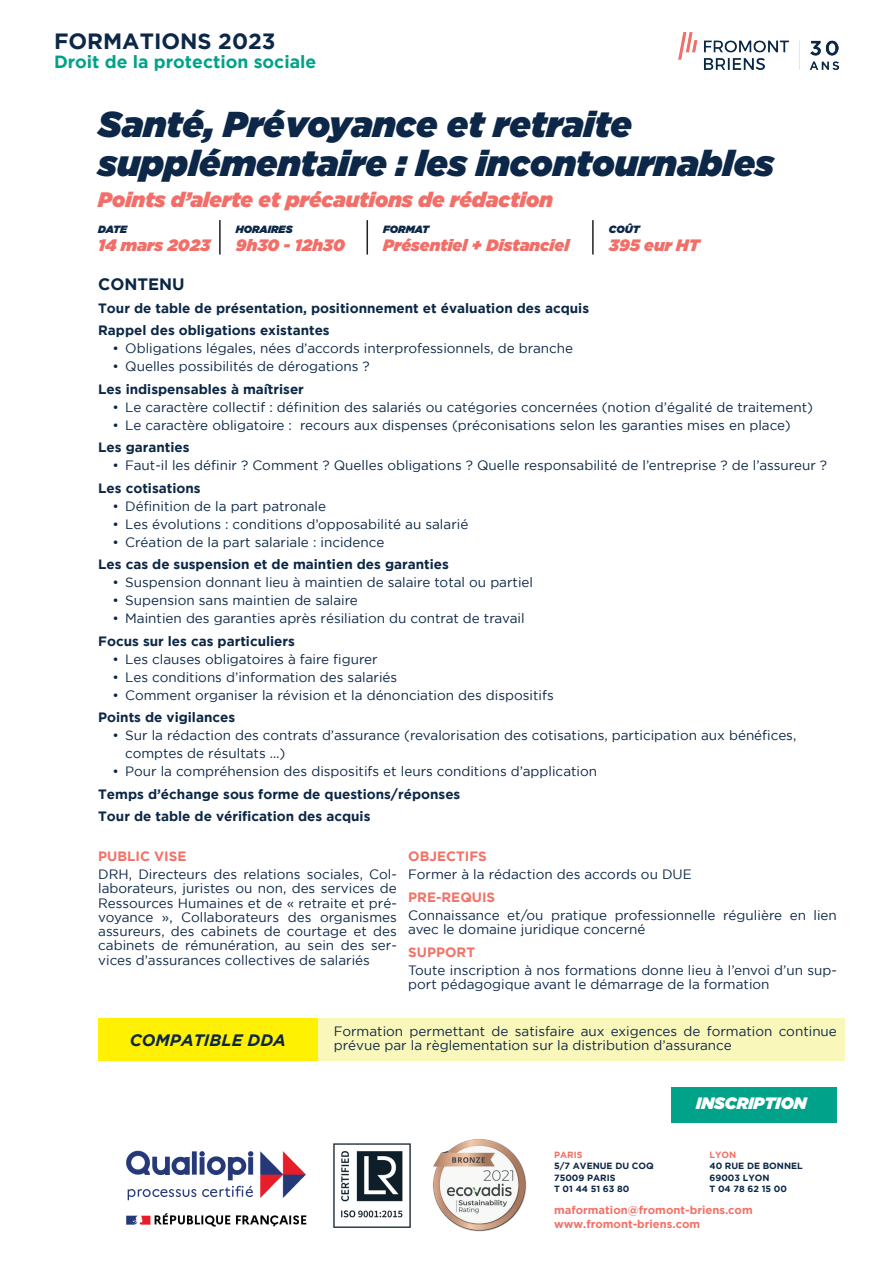
<style>
.page{position:relative;width:893px;height:1263px;background:#fff}
.page>*{position:absolute;margin:0;border:0;box-sizing:border-box;transform-origin:0 0}
.t1{font:italic 900 36px/39px "Gotham";color:#0c2747}
.t2{font:700 22.05px "Gotham";color:#0c2747}
.t3{font:italic 900 21px "Gotham";color:#f26e68}
.t4{font:700 17.7px "Gotham";color:#00a289}
.t5{font:italic 900 16.5px "Gotham";color:#f26e68}
.t6{font:italic 700 16.5px "Gotham";color:#0c2747}
.t7{font:italic 900 16.5px "Gotham";color:#fff}
.t8{font:700 16.5px "Gotham";color:#0b2746}
.t9{font:13.5px/18px "Gotham";color:#0b2746}
.t10{font:13.5px/14.2px "Gotham";color:#0c2747}
.t11{font:700 13.5px/22.5px "Gotham";color:#0b2746}
.t12{font:700 13.5px "Gotham";color:#f27267}
.t13{font:700 11.25px/14.2px "Gotham";color:#f27267}
.t14{font:italic 900 10.5px "Gotham";color:#0c2747}
.t15{font:700 9px/11.4px "Gotham";color:#0c2747}
.t16{font:700 9px "Gotham";color:#f27267}
</style>
<div class="page">
<img style="left:126px;top:1150px;width:181px;height:77px">
<img style="left:333px;top:1143px;width:78px;height:85px">
<img style="left:433px;top:1139px;width:93px;height:93px">
<img style="left:678px;top:33px;width:161px;height:37px">
<hr style="left:219px;top:220px;width:2px;height:35px;background:#231f20">
<hr style="left:366px;top:220px;width:2px;height:35px;background:#231f20">
<hr style="left:592px;top:220px;width:2px;height:35px;background:#231f20">
<div style="left:671px;top:1087px;width:166px;height:35px;background:#00a289"></div>
<div style="left:318px;top:1019px;width:527px;height:42px;background:#faf7ba"></div>
<div style="left:98px;top:1019px;width:220px;height:42px;background:#fff101"></div>
<h2 class="t2" style="left:54px;top:28px;width:223px">FORMATIONS 2023</h2>
<h3 class="t4" style="left:54px;top:51px;width:264px">Droit de la protection sociale</h3>
<h1 class="t1" style="left:98px;top:104px;width:677px">Santé, Prévoyance et retraite supplémentaire : les incontournables</h1>
<h3 class="t3" style="left:98px;top:188px;width:456px">Points d’alerte et précautions de rédaction</h3>
<p class="t14" style="left:98px;top:223px;width:30px">DATE</p>
<p class="t5" style="left:98px;top:236px;width:114px">14 mars 2023</p>
<p class="t14" style="left:609px;top:223px;width:32px">COÛT</p>
<p class="t5" style="left:609px;top:236px;width:92px">395 eur HT</p>
<p class="t14" style="left:236px;top:223px;width:58px">HORAIRES</p>
<p class="t5" style="left:236px;top:236px;width:111px">9h30 - 12h30</p>
<p class="t14" style="left:383px;top:223px;width:47px">FORMAT</p>
<p class="t5" style="left:383px;top:236px;width:188px">Présentiel + Distanciel</p>
<p class="t8" style="left:98px;top:275px;width:88px">CONTENU</p>
<p class="t11" style="left:98px;top:296px;width:492px">Tour de table de présentation, positionnement et évaluation des acquis<br>Rappel des obligations existantes</p>
<p class="t9" style="left:112px;top:339px;width:462px">• Obligations légales, nées d’accords interprofessionnels, de branche</p>
<p class="t9" style="left:112px;top:357px;width:259px">• Quelles possibilités de dérogations ?</p>
<p class="t11" style="left:98px;top:377px;width:207px">Les indispensables à maîtriser</p>
<p class="t9" style="left:112px;top:398px;width:702px">• Le caractère collectif : définition des salariés ou catégories concernées (notion d’égalité de traitement)</p>
<p class="t9" style="left:112px;top:416px;width:680px">• Le caractère obligatoire : recours aux dispenses (préconisations selon les garanties mises en place)</p>
<p class="t11" style="left:98px;top:436px;width:93px">Les garanties</p>
<p class="t9" style="left:112px;top:456px;width:716px">• Faut-il les définir ? Comment ? Quelles obligations ? Quelle responsabilité de l’entreprise ? de l’assureur ?</p>
<p class="t11" style="left:98px;top:476px;width:104px">Les cotisations</p>
<p class="t9" style="left:112px;top:497px;width:215px">• Définition de la part patronale</p>
<p class="t9" style="left:112px;top:515px;width:357px">• Les évolutions : conditions d’opposabilité au salarié</p>
<p class="t9" style="left:112px;top:533px;width:273px">• Création de la part salariale : incidence</p>
<p class="t11" style="left:98px;top:553px;width:352px">Les cas de suspension et de maintien des garanties</p>
<p class="t9" style="left:112px;top:573px;width:422px">• Suspension donnant lieu à maintien de salaire total ou partiel</p>
<p class="t9" style="left:112px;top:591px;width:247px">• Supension sans maintien de salaire</p>
<p class="t9" style="left:112px;top:609px;width:414px">• Maintien des garanties après résiliation du contrat de travail</p>
<p class="t11" style="left:98px;top:629px;width:198px">Focus sur les cas particuliers</p>
<p class="t9" style="left:112px;top:650px;width:267px">• Les clauses obligatoires à faire figurer</p>
<p class="t9" style="left:112px;top:668px;width:286px">• Les conditions d’information des salariés</p>
<p class="t9" style="left:112px;top:686px;width:443px">• Comment organiser la révision et la dénonciation des dispositifs</p>
<p class="t11" style="left:98px;top:706px;width:138px">Points de vigilances</p>
<p class="t9" style="left:125px;top:726px;width:673px;text-indent:-13px">• Sur la rédaction des contrats d’assurance (revalorisation des cotisations, participation aux bénéfices, comptes de résultats …)</p>
<p class="t9" style="left:112px;top:762px;width:486px">• Pour la compréhension des dispositifs et leurs conditions d’application</p>
<p class="t11" style="left:98px;top:782px;width:364px">Temps d’échange sous forme de questions/réponses<br>Tour de table de vérification des acquis</p>
<p class="t12" style="left:98px;top:848px;width:90px">PUBLIC VISE</p>
<p class="t10" style="left:98px;top:867px;width:300px;text-align:justify">DRH, Directeurs des relations sociales, Col&shy;laborateurs, juristes ou non, des services de Ressources Humaines et de « retraite et pré&shy;voyance », Collaborateurs des organismes assureurs, des cabinets de courtage et des cabinets de rémunération, au sein des ser&shy;vices d’assurances collectives de salariés</p>
<p class="t12" style="left:408px;top:848px;width:80px">OBJECTIFS</p>
<p class="t10" style="left:408px;top:867px;width:285px">Former à la rédaction des accords ou DUE</p>
<p class="t12" style="left:408px;top:889px;width:88px">PRE-REQUIS</p>
<p class="t10" style="left:408px;top:908px;width:430px">Connaissance et/ou pratique professionnelle régulière en lien avec le domaine juridique concerné</p>
<p class="t12" style="left:408px;top:944px;width:68px">SUPPORT</p>
<p class="t10" style="left:408px;top:962px;width:430px">Toute inscription à nos formations donne lieu à l’envoi d’un sup&shy;port pédagogique avant le démarrage de la formation</p>
<p class="t10" style="left:334px;top:1024px;width:505px">Formation permettant de satisfaire aux exigences de formation continue</p>
<p class="t6" style="left:130px;top:1030px;width:157px">COMPATIBLE DDA</p>
<p class="t10" style="left:334px;top:1038px;width:399px">prévue par la règlementation sur la distribution d’assurance</p>
<p class="t7" style="left:696px;top:1094px;width:112px">INSCRIPTION</p>
<p class="t16" style="left:709px;top:1149px;width:28px">LYON</p>
<p class="t15" style="left:709px;top:1160px;width:95px">40 RUE DE BONNEL<br>69003 LYON<br>T 04 78 62 15 00</p>
<p class="t13" style="left:554px;top:1202px;width:200px">maformation@fromont-briens.com www.fromont-briens.com</p>
<p class="t16" style="left:554px;top:1149px;width:30px">PARIS</p>
<p class="t15" style="left:554px;top:1160px;width:101px">5/7 AVENUE DU COQ<br>75009 PARIS<br>T 01 44 51 63 80</p>
</div>
